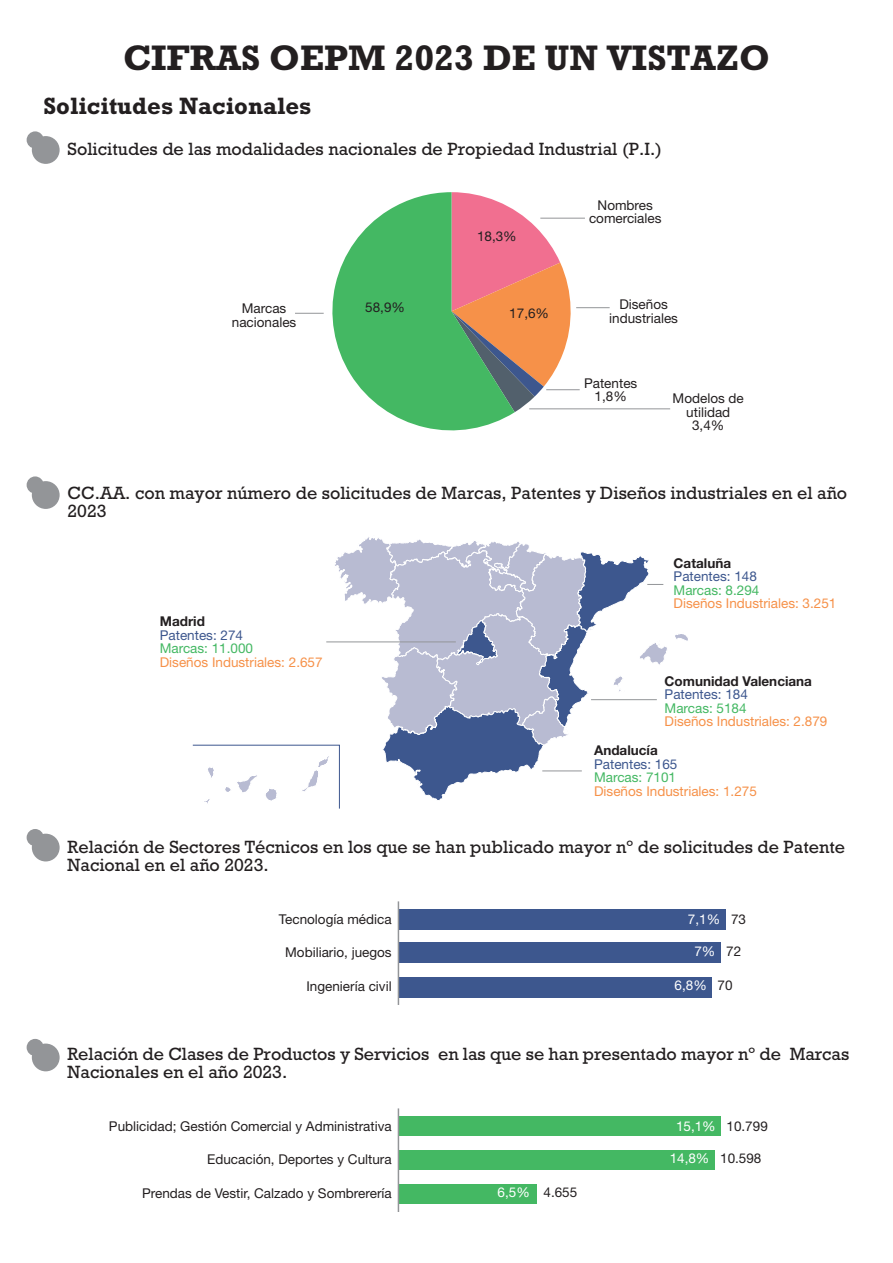
<style>
.page{position:relative;width:893px;height:1263px;background:#fff}
.page>*{position:absolute;margin:0;border:0;box-sizing:border-box;transform-origin:0 0}
.t1{font:700 36px "Rockwell";color:#231f20}
.t2{font:700 24px "Rockwell";color:#231f20}
.t3{font:18px/18px "Rockwell";color:#231f20}
.t4{font:13.5px/13.5px "Helvetica Neue LT Std";color:#231f20;text-align:center}
.t5{font:13.5px "Helvetica Neue LT Std";color:#f69149}
.t6{font:13.5px "Helvetica Neue LT Std";color:#3d578e}
.t7{font:13.5px "Helvetica Neue LT Std";color:#44b863}
.t8{font:700 13.5px "Helvetica Neue LT Std";color:#231f20}
.t9{font:13.5px "Helvetica Neue LT Std";color:#fff}
.s1{color:#231f20}
.s2{color:#fff}
</style>
<div class="page">
<div style="left:398px;top:1184px;width:139px;height:20px;background:#44b863"></div>
<div style="left:398px;top:1150px;width:317px;height:20px;background:#44b863"></div>
<div style="left:398px;top:1116px;width:323px;height:19px;background:#44b863"></div>
<div style="left:32px;top:136px;width:28px;height:28px;background:#939598;border-radius:50%"></div>
<div style="left:27px;top:131px;width:17px;height:17px;background:#939598;border-radius:50%"></div>
<div style="left:32px;top:481px;width:28px;height:28px;background:#939598;border-radius:50%"></div>
<div style="left:27px;top:476px;width:17px;height:17px;background:#939598;border-radius:50%"></div>
<div style="left:32px;top:834px;width:28px;height:27px;background:#939598;border-radius:50%"></div>
<div style="left:27px;top:829px;width:17px;height:17px;background:#939598;border-radius:50%"></div>
<div style="left:32px;top:1043px;width:28px;height:28px;background:#939598;border-radius:50%"></div>
<div style="left:27px;top:1039px;width:17px;height:17px;background:#939598;border-radius:50%"></div>
<svg style="left:515px;top:210px;width:59px;height:202px"></svg>
<svg style="left:332px;top:192px;width:183px;height:239px;fill:#44b863"></svg>
<svg style="left:295px;top:313px;width:29px;height:1px"></svg>
<hr style="left:540px;top:218px;width:45px;height:1px;background:#939598">
<hr style="left:529px;top:408px;width:141px;height:1px;background:#939598">
<hr style="left:546px;top:389px;width:34px;height:1px;background:#939598">
<hr style="left:576px;top:307px;width:34px;height:1px;background:#939598">
<svg style="left:192px;top:537px;width:496px;height:272px"></svg>
<hr style="left:542px;top:770px;width:40px;height:1px;background:#939598">
<hr style="left:326px;top:641px;width:130px;height:1px;background:#939598">
<div style="left:398px;top:977px;width:314px;height:20px;background:#3d578e"></div>
<div style="left:398px;top:942px;width:323px;height:21px;background:#3d578e"></div>
<div style="left:398px;top:909px;width:327px;height:20px;background:#3d578e"></div>
<hr style="left:398px;top:901px;width:1px;height:104px;background:#939598">
<hr style="left:398px;top:1108px;width:1px;height:104px;background:#939598">
<h1 class="t1" style="left:123px;top:46px;width:648px">CIFRAS OEPM 2023 DE UN VISTAZO</h1>
<h2 class="t2" style="left:43px;top:98px;width:269px">Solicitudes Nacionales</h2>
<p class="t3" style="left:67px;top:142px;width:596px">Solicitudes de las modalidades nacionales de Propiedad Industrial (P.I.)</p>
<p class="t4" style="left:477px;top:231px;width:41px">18,3%</p>
<p class="t4" style="left:589px;top:199px;width:74px">Nombres comerciales</p>
<p class="t4" style="left:232px;top:303px;width:66px">Marcas nacionales</p>
<p class="t4" style="left:609px;top:299px;width:70px">Diseños industriales</p>
<p class="t4" style="left:365px;top:302px;width:41px">58,9%</p>
<p class="t4" style="left:509px;top:308px;width:41px">17,6%</p>
<p class="t4" style="left:584px;top:377px;width:55px">Patentes<br>1,8%</p>
<p class="t4" style="left:673px;top:393px;width:73px">Modelos de utilidad<br>3,4%</p>
<p class="t3" style="left:67px;top:485px;width:781px">CC.AA. con mayor número de solicitudes de Marcas, Patentes y Diseños industriales en el año<br>2023</p>
<p class="t8" style="left:160px;top:617px;width:47px">Madrid</p>
<p class="t6" style="left:160px;top:630px;width:85px">Patentes: 274</p>
<p class="t7" style="left:160px;top:644px;width:95px">Marcas: 11.000</p>
<p class="t5" style="left:160px;top:657px;width:164px">Diseños Industriales: 2.657</p>
<p class="t8" style="left:674px;top:558px;width:59px">Cataluña</p>
<p class="t6" style="left:674px;top:572px;width:85px">Patentes: 148</p>
<p class="t7" style="left:674px;top:585px;width:87px">Marcas: 8.294</p>
<p class="t5" style="left:674px;top:599px;width:164px">Diseños Industriales: 3.251</p>
<p class="t8" style="left:665px;top:676px;width:149px">Comunidad Valenciana</p>
<p class="t6" style="left:665px;top:689px;width:85px">Patentes: 184</p>
<p class="t7" style="left:665px;top:703px;width:84px">Marcas: 5184</p>
<p class="t5" style="left:665px;top:716px;width:164px">Diseños Industriales: 2.879</p>
<p class="t8" style="left:594px;top:746px;width:65px">Andalucía</p>
<p class="t6" style="left:594px;top:759px;width:85px">Patentes: 165</p>
<p class="t7" style="left:594px;top:773px;width:84px">Marcas: 7101</p>
<p class="t5" style="left:594px;top:786px;width:164px">Diseños Industriales: 1.275</p>
<p class="t3" style="left:67px;top:839px;width:779px">Relación de Sectores Técnicos en los que se han publicado mayor nº de solicitudes de Patente<br>Nacional en el año 2023.</p>
<p class="t4" style="left:279px;top:913px;width:114px">Tecnología médica</p>
<p class="t4" style="left:285px;top:947px;width:108px">Mobiliario, juegos</p>
<p class="t4" style="left:306px;top:980px;width:87px">Ingeniería civil</p>
<p class="t9" style="left:688px;top:914px;width:60px">7,1% <span class="s1">73</span></p>
<p class="t9" style="left:694px;top:946px;width:48px">7% <span class="s1">72</span></p>
<p class="t9" style="left:675px;top:980px;width:59px">6,8% <span class="s1">70</span></p>
<p class="t3" style="left:67px;top:1046px;width:783px">Relación de Clases de Productos y Servicios en las que se han presentado mayor nº de Marcas<br>Nacionales en el año 2023.</p>
<p class="t4" style="left:109px;top:1120px;width:284px">Publicidad; Gestión Comercial y Administrativa</p>
<p class="t4" style="left:207px;top:1154px;width:186px">Educación, Deportes y Cultura</p>
<p class="t4" style="left:142px;top:1187px;width:251px">Prendas de Vestir, Calzado y Sombrerería</p>
<p class="t4" style="left:498px;top:1187px;width:81px"><span class="s2">6,5%</span> 4.655</p>
<p class="t4" style="left:676px;top:1120px;width:93px"><span class="s2">15,1%</span> 10.799</p>
<p class="t4" style="left:670px;top:1152px;width:93px"><span class="s2">14,8%</span> 10.598</p>
</div>
